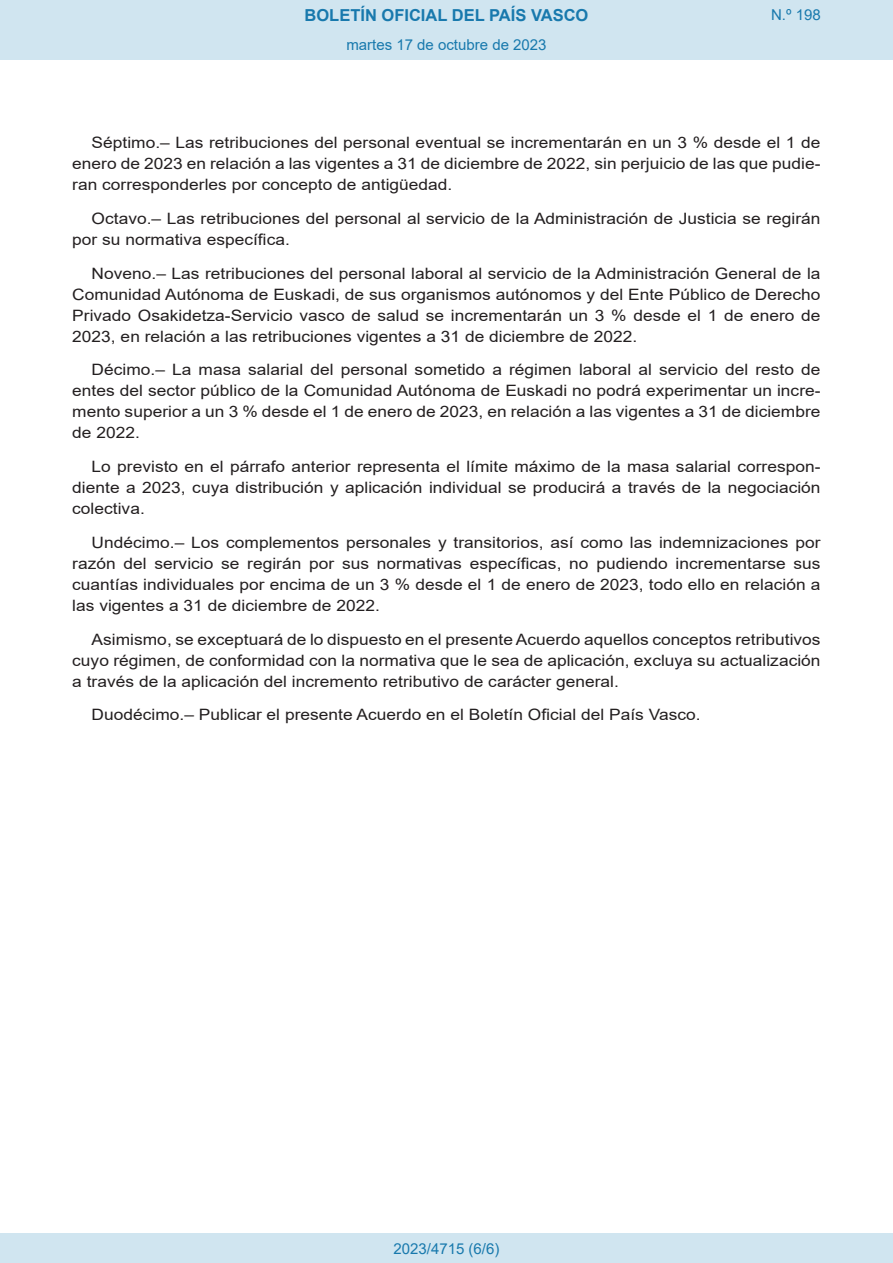
<style>
.page{position:relative;width:893px;height:1263px;background:#fff}
.page>*{position:absolute;margin:0;border:0;box-sizing:border-box;transform-origin:0 0}
.t1{font:700 16.5px "Arial";color:#1879ad}
.BOPVDetalle{font:15.6px/21px "Arial";color:#231f20;text-align:justify;scale:1.11 1}
.Paginacion_Centro{font:15px "Arial";color:#1879ad}
</style>
<div class="page">
<div style="left:0;top:0;width:893px;height:60px;background:#d0e5f0"></div>
<div style="left:0;top:1233px;width:893px;height:30px;background:#d0e5f0"></div>
<p class="t1" style="left:305px;top:3px;width:285px">BOLETÍN OFICIAL DEL PAÍS VASCO</p>
<p class="Paginacion_Centro" style="left:346px;top:35px;width:202px">martes 17 de octubre de 2023</p>
<p class="Paginacion_Centro" style="left:771px;top:5px;width:51px">N.º 198</p>
<p class="BOPVDetalle" style="left:72px;top:132px;width:676px;text-indent:19px">Séptimo.– Las retribuciones del personal eventual se incrementarán en un 3 % desde el 1 de enero de 2023 en relación a las vigentes a 31 de diciembre de 2022, sin perjuicio de las que pudie&shy;ran corresponderles por concepto de antigüedad.</p>
<p class="BOPVDetalle" style="left:72px;top:208px;width:676px;text-indent:19px">Octavo.– Las retribuciones del personal al servicio de la Administración de Justicia se regirán por su normativa específica.</p>
<p class="BOPVDetalle" style="left:72px;top:263px;width:676px;text-indent:19px">Noveno.– Las retribuciones del personal laboral al servicio de la Administración General de la Comunidad Autónoma de Euskadi, de sus organismos autónomos y del Ente Público de Derecho Privado Osakidetza-Servicio vasco de salud se incrementarán un 3 % desde el 1 de enero de 2023, en relación a las retribuciones vigentes a 31 de diciembre de 2022.</p>
<p class="BOPVDetalle" style="left:72px;top:359px;width:676px;text-indent:19px">Décimo.– La masa salarial del personal sometido a régimen laboral al servicio del resto de entes del sector público de la Comunidad Autónoma de Euskadi no podrá experimentar un incre&shy;mento superior a un 3 % desde el 1 de enero de 2023, en relación a las vigentes a 31 de diciembre de 2022.</p>
<p class="BOPVDetalle" style="left:72px;top:456px;width:676px;text-indent:19px">Lo previsto en el párrafo anterior representa el límite máximo de la masa salarial correspon&shy;diente a 2023, cuya distribución y aplicación individual se producirá a través de la negociación colectiva.</p>
<p class="BOPVDetalle" style="left:72px;top:532px;width:676px;text-indent:19px">Undécimo.– Los complementos personales y transitorios, así como las indemnizaciones por razón del servicio se regirán por sus normativas específicas, no pudiendo incrementarse sus cuantías individuales por encima de un 3 % desde el 1 de enero de 2023, todo ello en relación a las vigentes a 31 de diciembre de 2022.</p>
<p class="BOPVDetalle" style="left:72px;top:629px;width:676px;text-indent:19px">Asimismo, se exceptuará de lo dispuesto en el presente Acuerdo aquellos conceptos retributivos cuyo régimen, de conformidad con la normativa que le sea de aplicación, excluya su actualización a través de la aplicación del incremento retributivo de carácter general.</p>
<p class="BOPVDetalle" style="left:92px;top:704px;width:550px">Duodécimo.– Publicar el presente Acuerdo en el Boletín Oficial del País Vasco.</p>
<p class="Paginacion_Centro" style="left:393px;top:1238px;width:107px">2023/4715 (6/6)</p>
</div>
